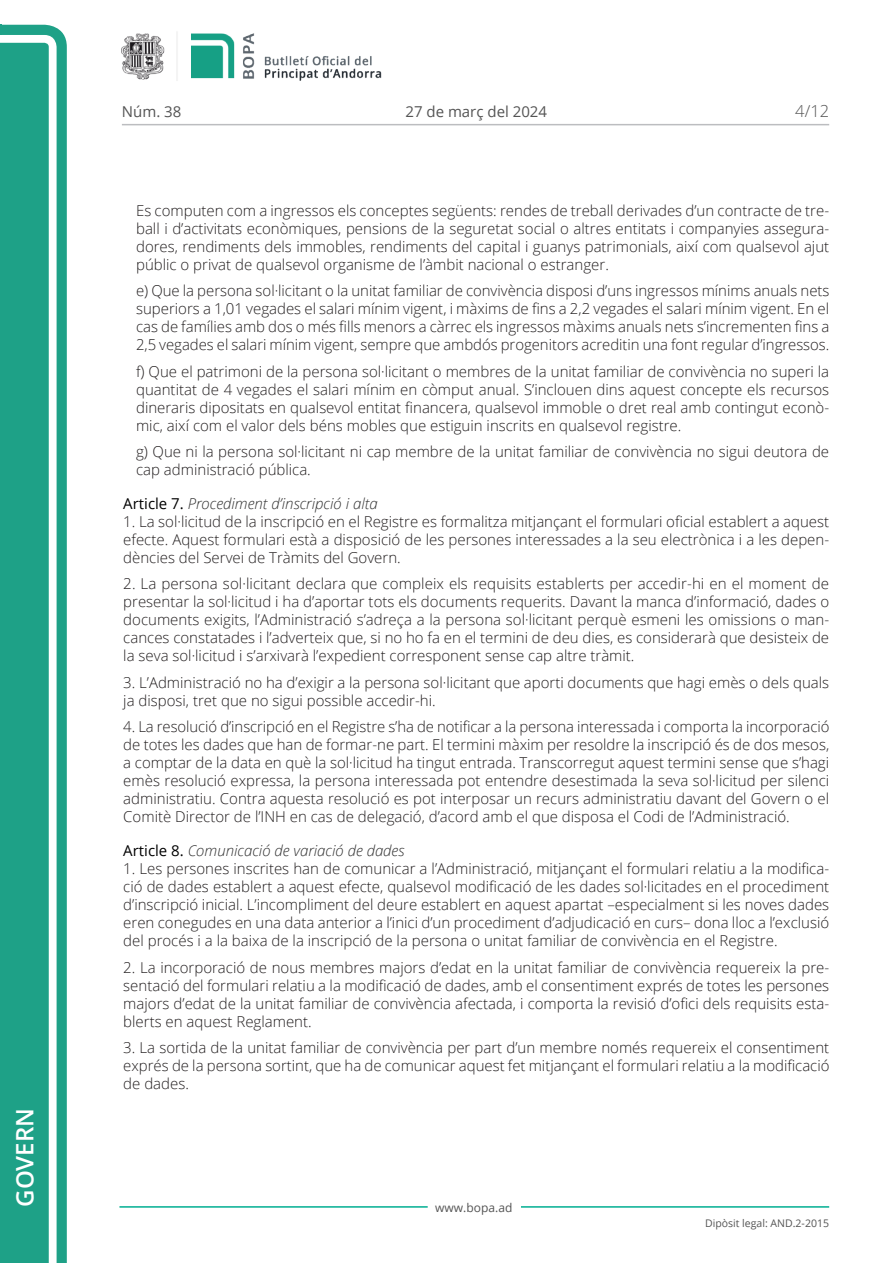
<style>
.page{position:relative;width:893px;height:1263px;background:#fff}
.page>*{position:absolute;margin:0;border:0;box-sizing:border-box;transform-origin:0 0}
.t1{font:600 24px "Open Sans";color:#fff}
.t2{font:300 16.5px "Open Sans";color:#545454}
.Body_text{font:300 15px/18px "Open Sans";color:#231f20;text-align:justify}
.Body_text_i{font:300 15px/18px "Open Sans";color:#231f20;text-align:justify}
.Titol_7{font:italic 300 15px "Open Sans";color:#303030}
.t3{font:15px "Open Sans";color:#545454}
.t4{font:12px "Open Sans";color:#545454}
.t5{font:10.5px "Open Sans";color:#545454}
.s1{font-weight:400;font-style:normal;color:#000}
</style>
<div class="page">
<svg style="left:0;top:25px;width:67px;height:1238px;fill:#1ea187"></svg>
<div style="left:0;top:43px;width:49px;height:1220px;background:#1ea187"></div>
<img style="left:122px;top:32px;width:260px;height:49px">
<hr style="left:119px;top:1206px;width:309px;height:2px;background:#00ae91">
<hr style="left:521px;top:1206px;width:308px;height:2px;background:#00ae91">
<hr style="left:122px;top:124px;width:707px;height:1px;background:#bcbdc0">
<h1 class="t1" style="left:8px;top:1207px;width:100px;rotate:-90deg">Govern</h1>
<p class="t3" style="left:122px;top:102px;width:61px">Núm. 38</p>
<p class="t3" style="left:405px;top:102px;width:143px">27 de març del 2024</p>
<p class="t2" style="left:795px;top:100px;width:35px">4/12</p>
<p class="Body_text_i" style="left:136px;top:201px;width:695px">Es computen com a ingressos els conceptes següents: rendes de treball derivades d’un contracte de tre&shy;ball i d’activitats econòmiques, pensions de la seguretat social o altres entitats i companyies assegura&shy;dores, rendiments dels immobles, rendiments del capital i guanys patrimonials, així com qualsevol ajut públic o privat de qualsevol organisme de l’àmbit nacional o estranger.</p>
<p class="Body_text_i" style="left:136px;top:281px;width:695px">e) Que la persona sol·licitant o la unitat familiar de convivència disposi d’uns ingressos mínims anuals nets superiors a 1,01 vegades el salari mínim vigent, i màxims de fins a 2,2 vegades el salari mínim vigent. En el cas de famílies amb dos o més fills menors a càrrec els ingressos màxims anuals nets s’incrementen fins a 2,5 vegades el salari mínim vigent, sempre que ambdós progenitors acreditin una font regular d’ingressos.</p>
<p class="Body_text_i" style="left:136px;top:362px;width:695px">f) Que el patrimoni de la persona sol·licitant o membres de la unitat familiar de convivència no superi la quantitat de 4 vegades el salari mínim en còmput anual. S’inclouen dins aquest concepte els recursos dineraris dipositats en qualsevol entitat financera, qualsevol immoble o dret real amb contingut econò&shy;mic, així com el valor dels béns mobles que estiguin inscrits en qualsevol registre.</p>
<p class="Body_text_i" style="left:136px;top:442px;width:695px">g) Que ni la persona sol·licitant ni cap membre de la unitat familiar de convivència no sigui deutora de cap administració pública.</p>
<p class="Titol_7" style="left:123px;top:493px;width:256px"><span class="s1">Article 7.</span> Procediment d’inscripció i alta</p>
<p class="Body_text" style="left:123px;top:512px;width:707px">1. La sol·licitud de la inscripció en el Registre es formalitza mitjançant el formulari oficial establert a aquest efecte. Aquest formulari està a disposició de les persones interessades a la seu electrònica i a les depen&shy;dències del Servei de Tràmits del Govern.</p>
<p class="Body_text" style="left:123px;top:575px;width:707px">2. La persona sol·licitant declara que compleix els requisits establerts per accedir-hi en el moment de presentar la sol·licitud i ha d’aportar tots els documents requerits. Davant la manca d’informació, dades o documents exigits, l’Administració s’adreça a la persona sol·licitant perquè esmeni les omissions o man&shy;cances constatades i l’adverteix que, si no ho fa en el termini de deu dies, es considerarà que desisteix de la seva sol·licitud i s’arxivarà l’expedient corresponent sense cap altre tràmit.</p>
<p class="Body_text" style="left:123px;top:673px;width:707px">3. L’Administració no ha d’exigir a la persona sol·licitant que aporti documents que hagi emès o dels quals ja disposi, tret que no sigui possible accedir-hi.</p>
<p class="Body_text" style="left:123px;top:718px;width:708px">4. La resolució d’inscripció en el Registre s’ha de notificar a la persona interessada i comporta la incorporació de totes les dades que han de formar-ne part. El termini màxim per resoldre la inscripció és de dos mesos, a comptar de la data en què la sol·licitud ha tingut entrada. Transcorregut aquest termini sense que s’hagi emès resolució expressa, la persona interessada pot entendre desestimada la seva sol·licitud per silenci administratiu. Contra aquesta resolució es pot interposar un recurs administratiu davant del Govern o el Comitè Director de l’INH en cas de delegació, d’acord amb el que disposa el Codi de l’Administració.</p>
<p class="Titol_7" style="left:123px;top:840px;width:283px"><span class="s1">Article 8.</span> Comunicació de variació de dades</p>
<p class="Body_text" style="left:123px;top:859px;width:707px">1. Les persones inscrites han de comunicar a l’Administració, mitjançant el formulari relatiu a la modifica&shy;ció de dades establert a aquest efecte, qualsevol modificació de les dades sol·licitades en el procediment d’inscripció inicial. L’incompliment del deure establert en aquest apartat –especialment si les noves dades eren conegudes en una data anterior a l’inici d’un procediment d’adjudicació en curs– dona lloc a l’exclusió del procés i a la baixa de la inscripció de la persona o unitat familiar de convivència en el Registre.</p>
<p class="Body_text" style="left:123px;top:958px;width:707px">2. La incorporació de nous membres majors d’edat en la unitat familiar de convivència requereix la pre&shy;sentació del formulari relatiu a la modificació de dades, amb el consentiment exprés de totes les persones majors d’edat de la unitat familiar de convivència afectada, i comporta la revisió d’ofici dels requisits esta&shy;blerts en aquest Reglament.</p>
<p class="Body_text" style="left:123px;top:1038px;width:708px">3. La sortida de la unitat familiar de convivència per part d’un membre només requereix el consentiment exprés de la persona sortint, que ha de comunicar aquest fet mitjançant el formulari relatiu a la modificació de dades.</p>
<p class="t4" style="left:435px;top:1199px;width:79px">www.bopa.ad</p>
<p class="t5" style="left:705px;top:1216px;width:125px">Dipòsit legal: AND.2-2015</p>
</div>
